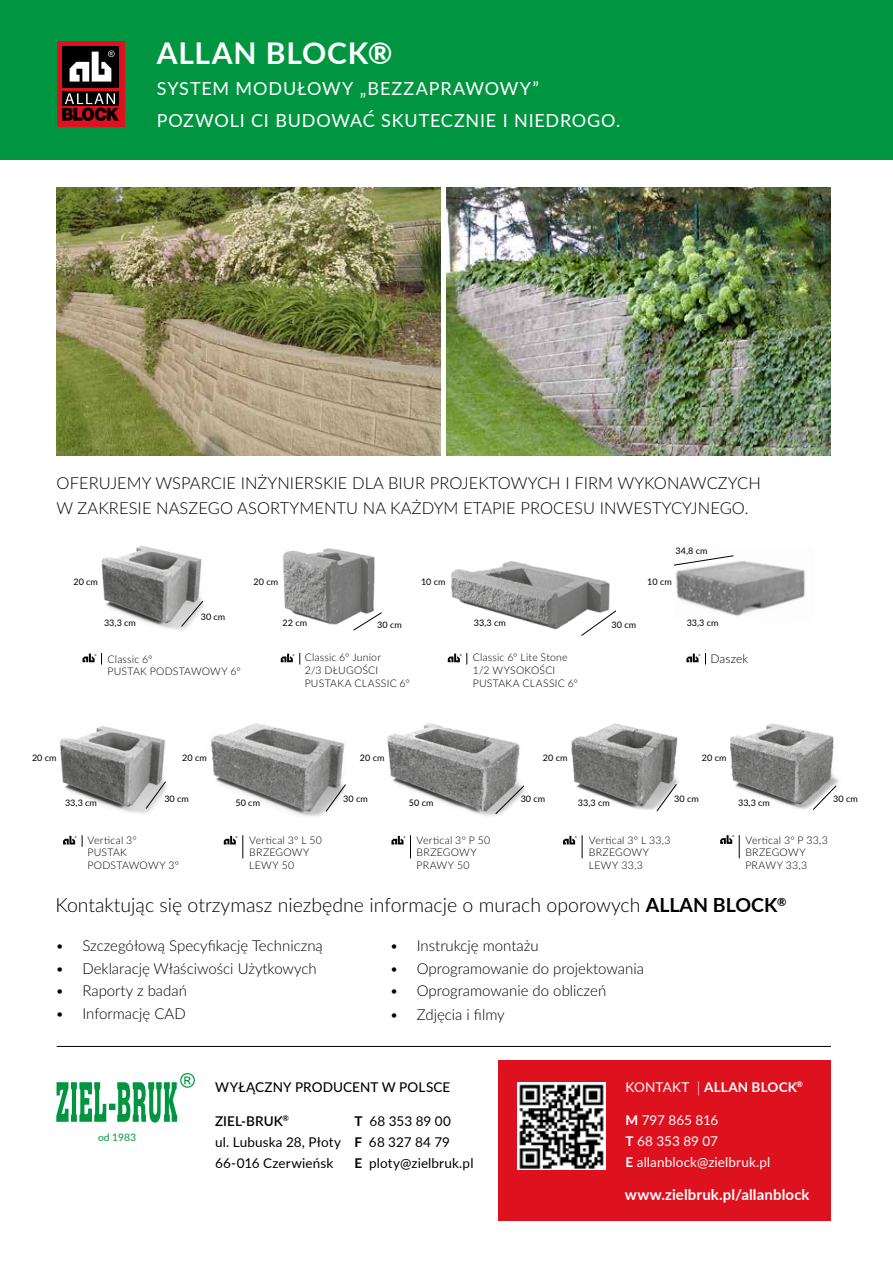
<style>
.page{position:relative;width:893px;height:1263px;background:#fff}
.page>*{position:absolute;margin:0;border:0;box-sizing:border-box;transform-origin:0 0}
.t1{font:700 30px "Lato";letter-spacing:.03em;color:#fff}
.t2{font:300 19.5px "Lato";color:#000}
.t3{font:18px/31.5px "Lato";letter-spacing:.045em;color:#fff}
.t4{font:300 16.5px/25.5px "Lato";letter-spacing:.005em;color:#000}
.t5{font:300 15px "Lato";color:#000}
.t6{font:700 15px "Lato";letter-spacing:.01em;color:#fff}
.t7{font:13.5px/21px "Lato";letter-spacing:.01em;color:#000}
.t8{font:13.5px/21px "Lato";letter-spacing:.01em;color:#fff}
.t9{font:500 13.5px "Lato";letter-spacing:.01em;color:#000}
.t10{font:700 13.5px "Lato";letter-spacing:.015em;color:#fff}
.t11{font:300 12px "Lato";letter-spacing:.01em;color:#000}
.t12{font:300 10.5px/12.6px "Lato";letter-spacing:.02em;color:#000}
.t13{font:10.35px "Lato";color:#009641}
.t14{font:9px "Lato";letter-spacing:.005em;color:#000}
.t15{font:500 2.7px "Lato";color:#000}
.s1{font-weight:700}
.s2{font-weight:400}
.s3{font-family:"Alegreya Sans";font-weight:300}
.s4{font-weight:600}
</style>
<div class="page">
<img style="left:675px;top:561px;width:130px;height:55px">
<div style="left:0;top:0;width:893px;height:160px;background:#009641"></div>
<div style="left:498px;top:1060px;width:333px;height:161px;background:#de111e"></div>
<img style="left:517px;top:1082px;width:89px;height:87px">
<hr style="left:57px;top:1046px;width:774px;height:1px;background:#000">
<img style="left:57px;top:187px;width:384px;height:269px">
<div style="left:57px;top:41px;width:67px;height:85px;background:#de111e"></div>
<div style="left:62px;top:47px;width:57px;height:41px;background:#000"></div>
<div style="left:62px;top:91px;width:57px;height:15px;background:#000"></div>
<svg style="left:62px;top:93px;width:57px;height:28px"></svg>
<svg style="left:70px;top:50px;width:45px;height:32px"></svg>
<img style="left:211px;top:723px;width:134px;height:93px">
<img style="left:387px;top:723px;width:138px;height:93px">
<img style="left:283px;top:548px;width:92px;height:77px">
<img style="left:451px;top:561px;width:159px;height:69px">
<img style="left:101px;top:545px;width:103px;height:85px">
<img style="left:447px;top:187px;width:384px;height:269px">
<svg style="left:224px;top:836px;width:12px;height:8px"></svg>
<svg style="left:243px;top:835px;width:1px;height:23px"></svg>
<svg style="left:391px;top:836px;width:12px;height:8px"></svg>
<svg style="left:410px;top:835px;width:1px;height:23px"></svg>
<svg style="left:82px;top:654px;width:13px;height:8px"></svg>
<svg style="left:448px;top:654px;width:12px;height:8px"></svg>
<svg style="left:281px;top:654px;width:12px;height:8px"></svg>
<img style="left:571px;top:723px;width:108px;height:87px">
<img style="left:60px;top:726px;width:107px;height:88px">
<svg style="left:63px;top:836px;width:12px;height:8px"></svg>
<svg style="left:82px;top:835px;width:1px;height:12px"></svg>
<svg style="left:563px;top:836px;width:12px;height:8px"></svg>
<svg style="left:582px;top:835px;width:1px;height:23px"></svg>
<img style="left:730px;top:723px;width:109px;height:86px">
<svg style="left:720px;top:835px;width:12px;height:9px"></svg>
<svg style="left:739px;top:835px;width:1px;height:23px"></svg>
<svg style="left:56px;top:1073px;width:139px;height:49px"></svg>
<svg style="left:181px;top:600px;width:22px;height:27px"></svg>
<svg style="left:581px;top:610px;width:35px;height:26px"></svg>
<svg style="left:353px;top:612px;width:29px;height:19px"></svg>
<svg style="left:686px;top:654px;width:12px;height:8px"></svg>
<svg style="left:674px;top:555px;width:60px;height:11px"></svg>
<svg style="left:146px;top:781px;width:20px;height:28px"></svg>
<svg style="left:325px;top:784px;width:21px;height:28px"></svg>
<svg style="left:495px;top:785px;width:29px;height:29px"></svg>
<svg style="left:656px;top:784px;width:21px;height:28px"></svg>
<svg style="left:813px;top:785px;width:24px;height:25px"></svg>
<h1 class="t1" style="left:157px;top:31px;width:237px">ALLAN BLOCK®</h1>
<h3 class="t3" style="left:157px;top:72px;width:465px">SYSTEM MODUŁOWY „BEZZAPRAWOWY”<br>POZWOLI CI BUDOWAĆ SKUTECZNIE I NIEDROGO.</h3>
<h3 class="t4" style="left:57px;top:469px;width:706px">OFERUJEMY WSPARCIE INŻYNIERSKIE DLA BIUR PROJEKTOWYCH I FIRM WYKONAWCZYCH<br>W ZAKRESIE NASZEGO ASORTYMENTU NA KAŻDYM ETAPIE PROCESU INWESTYCYJNEGO.</h3>
<p class="t14" style="left:675px;top:544px;width:33px">34,8 cm</p>
<p class="t14" style="left:73px;top:575px;width:26px">20 cm</p>
<p class="t14" style="left:254px;top:575px;width:26px">20 cm</p>
<p class="t14" style="left:421px;top:575px;width:26px">10 cm</p>
<p class="t14" style="left:647px;top:575px;width:26px">10 cm</p>
<p class="t14" style="left:104px;top:616px;width:33px">33,3 cm</p>
<p class="t14" style="left:201px;top:610px;width:26px">30 cm</p>
<p class="t14" style="left:282px;top:616px;width:26px">22 cm</p>
<p class="t14" style="left:377px;top:618px;width:26px">30 cm</p>
<p class="t14" style="left:474px;top:616px;width:33px">33,3 cm</p>
<p class="t14" style="left:612px;top:618px;width:26px">30 cm</p>
<p class="t14" style="left:687px;top:616px;width:33px">33,3 cm</p>
<p class="t15" style="left:94px;top:653px;width:4px">®</p>
<p class="t15" style="left:460px;top:653px;width:4px">®</p>
<p class="t12" style="left:473px;top:651px;width:107px">Classic 6° Lite Stone<br>1/2 WYSOKOŚCI<br>PUSTAKA CLASSIC 6°</p>
<p class="t15" style="left:293px;top:653px;width:4px">®</p>
<p class="t12" style="left:305px;top:651px;width:107px">Classic 6° Junior<br>2/3 DŁUGOŚCI<br>PUSTAKA CLASSIC 6°</p>
<p class="t12" style="left:108px;top:652px;width:135px">Classic 6°<br>PUSTAK PODSTAWOWY 6°</p>
<p class="t15" style="left:698px;top:653px;width:4px">®</p>
<p class="t11" style="left:710px;top:650px;width:39px">Daszek</p>
<p class="t14" style="left:32px;top:751px;width:26px">20 cm</p>
<p class="t14" style="left:182px;top:751px;width:26px">20 cm</p>
<p class="t14" style="left:360px;top:751px;width:26px">20 cm</p>
<p class="t14" style="left:543px;top:751px;width:26px">20 cm</p>
<p class="t14" style="left:702px;top:751px;width:26px">20 cm</p>
<p class="t14" style="left:65px;top:797px;width:33px">33,3 cm</p>
<p class="t14" style="left:164px;top:792px;width:26px">30 cm</p>
<p class="t14" style="left:235px;top:797px;width:26px">50 cm</p>
<p class="t14" style="left:343px;top:792px;width:26px">30 cm</p>
<p class="t14" style="left:409px;top:797px;width:26px">50 cm</p>
<p class="t14" style="left:521px;top:792px;width:26px">30 cm</p>
<p class="t14" style="left:578px;top:797px;width:33px">33,3 cm</p>
<p class="t14" style="left:674px;top:792px;width:26px">30 cm</p>
<p class="t14" style="left:738px;top:797px;width:33px">33,3 cm</p>
<p class="t14" style="left:833px;top:792px;width:26px">30 cm</p>
<p class="t15" style="left:732px;top:834px;width:4px">®</p>
<p class="t15" style="left:75px;top:835px;width:4px">®</p>
<p class="t15" style="left:575px;top:835px;width:4px">®</p>
<p class="t12" style="left:745px;top:833px;width:84px">Vertical 3° P 33,3<br>BRZEGOWY<br>PRAWY 33,3</p>
<p class="t15" style="left:236px;top:835px;width:4px">®</p>
<p class="t15" style="left:403px;top:835px;width:4px">®</p>
<p class="t12" style="left:88px;top:833px;width:93px">Vertical 3°<br>PUSTAK<br>PODSTAWOWY 3°</p>
<p class="t12" style="left:589px;top:833px;width:83px">Vertical 3° L 33,3<br>BRZEGOWY<br>LEWY 33,3</p>
<p class="t12" style="left:249px;top:833px;width:74px">Vertical 3° L 50<br>BRZEGOWY<br>LEWY 50</p>
<p class="t12" style="left:417px;top:833px;width:75px">Vertical 3° P 50<br>BRZEGOWY<br>PRAWY 50</p>
<h2 class="t2" style="left:55px;top:891px;width:732px">Kontaktując się otrzymasz niezbędne informacje o murach oporowych <span class="s1">ALLAN BLOCK</span><sup>®</sup></h2>
<h3 class="t5" style="left:55px;top:935px;width:269px">• Szczegółową Specyfikację Techniczną</h3>
<h3 class="t5" style="left:55px;top:958px;width:263px">• Deklarację Właściwości Użytkowych</h3>
<h3 class="t5" style="left:55px;top:980px;width:133px">• Raporty z badań</h3>
<h3 class="t5" style="left:55px;top:1003px;width:132px">• Informację CAD</h3>
<h3 class="t5" style="left:390px;top:935px;width:150px">• Instrukcję montażu</h3>
<h3 class="t5" style="left:390px;top:958px;width:256px">• Oprogramowanie do projektowania</h3>
<h3 class="t5" style="left:390px;top:980px;width:218px">• Oprogramowanie do obliczeń</h3>
<h3 class="t5" style="left:390px;top:1004px;width:117px">• Zdjęcia i filmy</h3>
<p class="t13" style="left:98px;top:1130px;width:40px">od 1983</p>
<p class="t9" style="left:215px;top:1078px;width:237px">WYŁĄCZNY PRODUCENT W POLSCE</p>
<p class="t10" style="left:626px;top:1077px;width:179px"><span class="s2">KONTAKT</span> <span class="s3">|</span> ALLAN BLOCK<sup>®</sup></p>
<p class="t8" style="left:626px;top:1109px;width:146px"><span class="s1">M</span> 797 865 816<br><span class="s1">T</span> 68 353 89 07<br><span class="s1">E</span> allanblock@zielbruk.pl</p>
<h3 class="t6" style="left:625px;top:1183px;width:186px">www.zielbruk.pl/allanblock</h3>
<p class="t7" style="left:215px;top:1110px;width:127px"><span class="s4">ZIEL-BRUK</span><sup>®<br></sup>ul. Lubuska 28, Płoty<br>66-016 Czerwieńsk</p>
<p class="t7" style="left:354px;top:1110px;width:121px"><span class="s1">T</span> 68 353 89 00<br><span class="s1">F</span> 68 327 84 79<br><span class="s1">E</span> ploty@zielbruk.pl</p>
</div>
